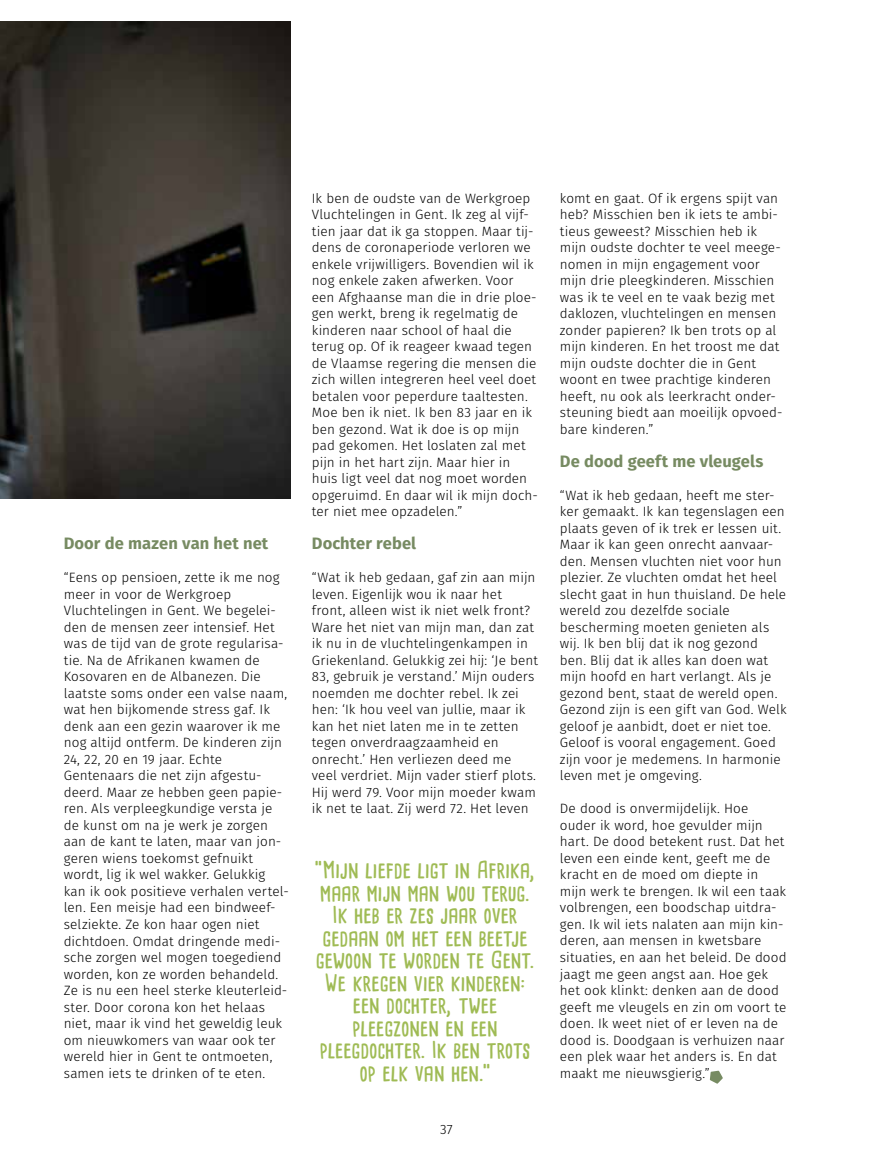
<style>
.page{position:relative;width:893px;height:1170px;background:#fff}
.page>*{position:absolute;margin:0;border:0;box-sizing:border-box;transform-origin:0 0}
.t1{font:700 22.5px/22.5px "Cardenio Modern";letter-spacing:-.01em;color:#9fbb54;text-align:center;scale:1.04 1}
.t2{font:700 16.5px "Fira Sans";letter-spacing:.005em;color:#778b62}
.t3{font:300 13.5px/16.5px "Fira Sans";letter-spacing:.005em;color:#000}
</style>
<div class="page">
<img style="left:0;top:21px;width:291px;height:477px">
<svg style="left:710px;top:1070px;width:13px;height:13px"></svg>
<p class="t2" style="left:64px;top:532px;width:206px">Door de mazen van het net</p>
<p class="t3" style="left:64px;top:569px;width:227px">“Eens op pensioen, zette ik me nog meer in voor de Werkgroep<br>Vluchtelingen in Gent. We begelei&shy;den de mensen zeer intensief. Het was de tijd van de grote regularisa&shy;tie. Na de Afrikanen kwamen de<br>Kosovaren en de Albanezen. Die laatste soms onder een valse naam, wat hen bijkomende stress gaf. Ik denk aan een gezin waarover ik me nog altijd ontferm. De kinderen zijn<br>24, 22, 20 en 19 jaar. Echte<br>Gentenaars die net zijn afgestu&shy;deerd. Maar ze hebben geen papie&shy;ren. Als verpleegkundige versta je de kunst om na je werk je zorgen aan de kant te laten, maar van jon&shy;geren wiens toekomst gefnuikt wordt, lig ik wel wakker. Gelukkig kan ik ook positieve verhalen vertel&shy;len. Een meisje had een bindweef&shy;selziekte. Ze kon haar ogen niet dichtdoen. Omdat dringende medi&shy;sche zorgen wel mogen toegediend worden, kon ze worden behandeld.<br>Ze is nu een heel sterke kleuterleid&shy;ster. Door corona kon het helaas niet, maar ik vind het geweldig leuk om nieuwkomers van waar ook ter wereld hier in Gent te ontmoeten, samen iets te drinken of te eten.</p>
<p class="t3" style="left:312px;top:189px;width:227px">Ik ben de oudste van de Werkgroep Vluchtelingen in Gent. Ik zeg al vijf&shy;tien jaar dat ik ga stoppen. Maar tij&shy;dens de coronaperiode verloren we enkele vrijwilligers. Bovendien wil ik nog enkele zaken afwerken. Voor een Afghaanse man die in drie ploe&shy;gen werkt, breng ik regelmatig de kinderen naar school of haal die terug op. Of ik reageer kwaad tegen de Vlaamse regering die mensen die zich willen integreren heel veel doet betalen voor peperdure taaltesten.<br>Moe ben ik niet. Ik ben 83 jaar en ik ben gezond. Wat ik doe is op mijn pad gekomen. Het loslaten zal met pijn in het hart zijn. Maar hier in huis ligt veel dat nog moet worden opgeruimd. En daar wil ik mijn doch&shy;ter niet mee opzadelen.”</p>
<p class="t2" style="left:312px;top:532px;width:106px">Dochter rebel</p>
<p class="t3" style="left:312px;top:569px;width:228px">“Wat ik heb gedaan, gaf zin aan mijn leven. Eigenlijk wou ik naar het front, alleen wist ik niet welk front?<br>Ware het niet van mijn man, dan zat ik nu in de vluchtelingenkampen in Griekenland. Gelukkig zei hij: ‘Je bent 83, gebruik je verstand.’ Mijn ouders noemden me dochter rebel. Ik zei hen: ‘Ik hou veel van jullie, maar ik kan het niet laten me in te zetten tegen onverdraagzaamheid en onrecht.’ Hen verliezen deed me veel verdriet. Mijn vader stierf plots.<br>Hij werd 79. Voor mijn moeder kwam ik net te laat. Zij werd 72. Het leven</p>
<h1 class="t1" style="left:315px;top:858px;width:214px">“Mijn liefde ligt in Afrika, maar mijn man wou terug.<br>Ik heb er zes jaar over gedaan om het een beetje gewoon te worden te Gent.<br>We kregen vier kinderen: een dochter, twee pleegzonen en een pleegdochter. Ik ben trots op elk van hen.”</h1>
<p class="t3" style="left:440px;top:1121px;width:14px">37</p>
<p class="t3" style="left:560px;top:190px;width:224px">komt en gaat. Of ik ergens spijt van heb? Misschien ben ik iets te ambi&shy;tieus geweest? Misschien heb ik mijn oudste dochter te veel meege&shy;nomen in mijn engagement voor mijn drie pleegkinderen. Misschien was ik te veel en te vaak bezig met daklozen, vluchtelingen en mensen zonder papieren? Ik ben trots op al mijn kinderen. En het troost me dat mijn oudste dochter die in Gent woont en twee prachtige kinderen heeft, nu ook als leerkracht onder&shy;steuning biedt aan moeilijk opvoed&shy;bare kinderen.”</p>
<p class="t2" style="left:560px;top:449px;width:205px">De dood geeft me vleugels</p>
<p class="t3" style="left:560px;top:487px;width:228px">“Wat ik heb gedaan, heeft me ster&shy;ker gemaakt. Ik kan tegenslagen een plaats geven of ik trek er lessen uit.<br>Maar ik kan geen onrecht aanvaar&shy;den. Mensen vluchten niet voor hun plezier. Ze vluchten omdat het heel slecht gaat in hun thuisland. De hele wereld zou dezelfde sociale bescherming moeten genieten als wij. Ik ben blij dat ik nog gezond ben. Blij dat ik alles kan doen wat mijn hoofd en hart verlangt. Als je gezond bent, staat de wereld open.<br>Gezond zijn is een gift van God. Welk geloof je aanbidt, doet er niet toe.<br>Geloof is vooral engagement. Goed zijn voor je medemens. In harmonie leven met je omgeving.</p>
<p class="t3" style="left:560px;top:800px;width:228px">De dood is onvermijdelijk. Hoe ouder ik word, hoe gevulder mijn hart. De dood betekent rust. Dat het leven een einde kent, geeft me de kracht en de moed om diepte in mijn werk te brengen. Ik wil een taak volbrengen, een boodschap uitdra&shy;gen. Ik wil iets nalaten aan mijn kin&shy;deren, aan mensen in kwetsbare situaties, en aan het beleid. De dood jaagt me geen angst aan. Hoe gek het ook klinkt: denken aan de dood geeft me vleugels en zin om voort te doen. Ik weet niet of er leven na de dood is. Doodgaan is verhuizen naar een plek waar het anders is. En dat maakt me nieuwsgierig.”</p>
</div>
